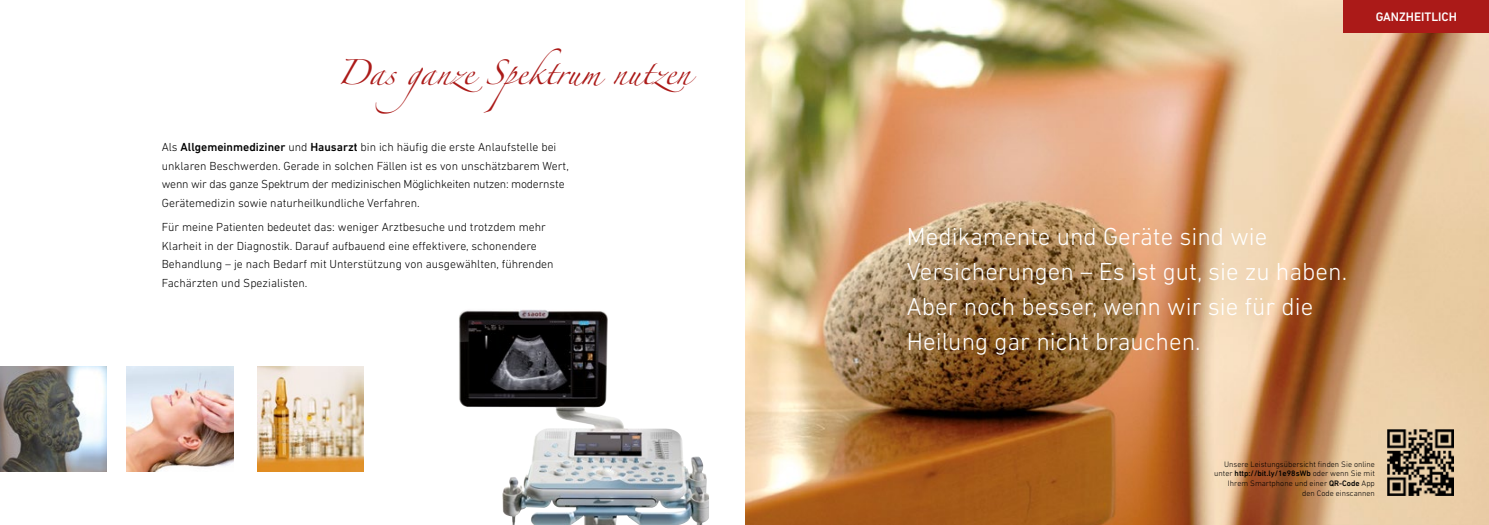
<style>
.page{position:relative;width:1489px;height:525px;background:#fff}
.page>*{position:absolute;margin:0;border:0;box-sizing:border-box;transform-origin:0 0}
.t1{font:300 25px/35px "DIN Next LT Pro";color:#fff}
.t2{font:22.5px "Zapfino";color:#ab1a18}
.t3{font:500 12.5px "DIN Next LT Pro";color:#fff}
.t4{font:300 11.88px/18.8px "DIN Next LT Pro";color:#000}
.t5{font:300 8px/9.6px "DIN Next LT Pro";color:#000;text-align:right}
.s1{font-weight:500}
</style>
<div class="page">
<img style="left:459px;top:309px;width:250px;height:215px">
<img style="left:0;top:366px;width:106px;height:105px">
<img style="left:127px;top:366px;width:106px;height:105px">
<img style="left:257px;top:366px;width:106px;height:105px">
<img style="left:745px;top:0;width:743px;height:524px">
<img style="left:1387px;top:429px;width:65px;height:66px">
<div style="left:1343px;top:0;width:145px;height:33px;background:#ab1a18"></div>
<h2 class="t2" style="left:337px;top:63px;width:355px">Das ganze Spektrum nutzen</h2>
<p class="t4" style="left:162px;top:137px;width:408px">Als <span class="s1">Allgemeinmediziner</span> und <span class="s1">Hausarzt</span> bin ich häufig die erste Anlaufstelle bei unklaren Beschwerden. Gerade in solchen Fällen ist es von unschätzbarem Wert, wenn wir das ganze Spektrum der medizinischen Möglichkeiten nutzen: modernste Gerätemedizin sowie naturheilkundliche Verfahren.</p>
<p class="t4" style="left:162px;top:217px;width:393px">Für meine Patienten bedeutet das: weniger Arztbesuche und trotzdem mehr Klarheit in der Diagnostik. Darauf aufbauend eine effektivere, schonendere Behandlung – je nach Bedarf mit Unterstützung von ausgewählten, führenden Fachärzten und Spezialisten.</p>
<p class="t3" style="left:1380px;top:4px;width:83px">GANZHEITLICH</p>
<p class="t3" style="left:1375px;top:10px;width:83px">GANZHEITLICH</p>
<h1 class="t1" style="left:906px;top:218px;width:441px">Medikamente und Geräte sind wie Versicherungen – Es ist gut, sie zu haben.<br>Aber noch besser, wenn wir sie für die Heilung gar nicht brauchen.</h1>
<p class="t5" style="left:1214px;top:458px;width:162px">Unsere Leistungsübersicht finden Sie online unter <span class="s1">http://bit.ly/1e98sWb</span> oder wenn Sie mit Ihrem Smartphone und einer <span class="s1">QR-Code</span> App den Code einscannen</p>
</div>
